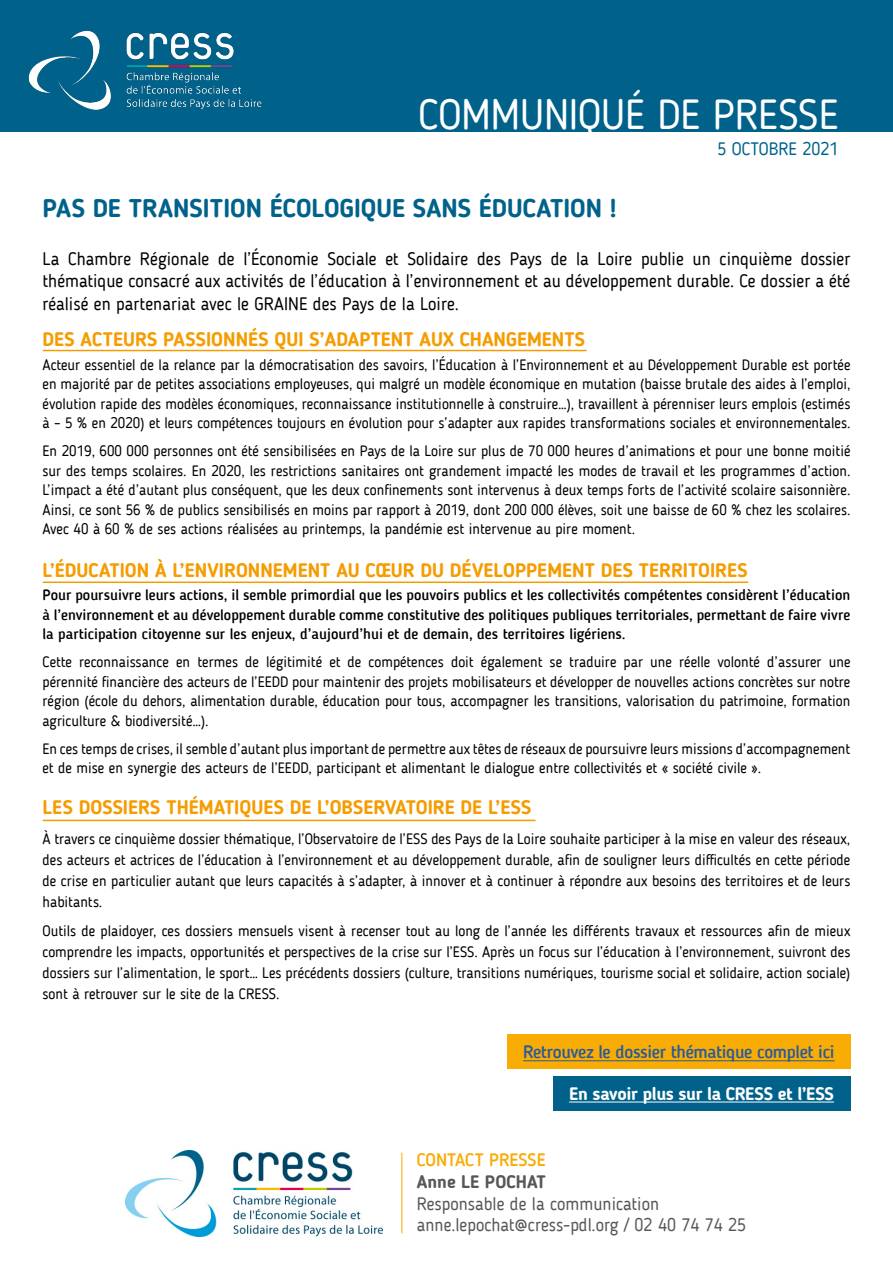
<style>
.page{position:relative;width:893px;height:1263px;background:#fff}
.page>*{position:absolute;margin:0;border:0;box-sizing:border-box;transform-origin:0 0}
.t1{font:42px "Blogger Sans";color:#fff}
.t2{font:700 25.5px "Blogger Sans";color:#00628b}
.t3{font:700 19.5px "Blogger Sans";color:#f59c00}
.t4{font:18px/22.5px "Blogger Sans";color:#000;text-align:justify}
.t5{font:18px/21.6px "Blogger Sans";color:#575756}
.t6{font:500 18px "Blogger Sans";letter-spacing:-.02em;color:#275b9b}
.t7{font:700 18px "Blogger Sans";letter-spacing:-.02em;color:#fff}
.t8{font:500 18px "Blogger Sans";color:#f8ac04}
.t9{font:700 18px "Blogger Sans";color:#575756}
.t10{font:18px "Blogger Sans";color:#00628b}
.t11{font:15px/19.5px "Blogger Sans";color:#000;text-align:justify}
.t12{font:500 15px/19.5px "Blogger Sans";color:#000;text-align:justify}
</style>
<div class="page">
<hr style="left:401px;top:1152px;width:1px;height:81px;background:#f8ac04">
<div style="left:0;top:0;width:893px;height:132px;background:#00628b"></div>
<img style="left:28px;top:30px;width:234px;height:80px">
<div style="left:553px;top:1076px;width:297px;height:34px;background:#00628b"></div>
<hr style="left:569px;top:1102px;width:265px;height:1px;background:#fff">
<hr style="left:43px;top:820px;width:492px;height:1px;background:#f59c00">
<hr style="left:43px;top:350px;width:543px;height:1px;background:#f59c00">
<hr style="left:43px;top:581px;width:705px;height:2px;background:#f59c00">
<div style="left:507px;top:1035px;width:343px;height:34px;background:#f8ac04"></div>
<hr style="left:523px;top:1060px;width:312px;height:1px;background:#275b9b">
<img style="left:125px;top:1151px;width:258px;height:85px">
<h1 class="t1" style="left:419px;top:94px;width:421px">COMMUNIQUÉ DE PRESSE</h1>
<p class="t10" style="left:717px;top:140px;width:123px">5 OCTOBRE 2021</p>
<h2 class="t2" style="left:43px;top:195px;width:576px">PAS DE TRANSITION ÉCOLOGIQUE SANS ÉDUCATION !</h2>
<p class="t4" style="left:43px;top:248px;width:809px">La Chambre Régionale de l’Économie Sociale et Solidaire des Pays de la Loire publie un cinquième dossier thématique consacré aux activités de l’éducation à l’environnement et au développement durable. Ce dossier a été réalisé en partenariat avec le GRAINE des Pays de la Loire.</p>
<h3 class="t3" style="left:43px;top:330px;width:544px">DES ACTEURS PASSIONNÉS QUI S’ADAPTENT AUX CHANGEMENTS</h3>
<p class="t11" style="left:43px;top:356px;width:809px">Acteur essentiel de la relance par la démocratisation des savoirs, l’Éducation à l’Environnement et au Développement Durable est portée en majorité par de petites associations employeuses, qui malgré un modèle économique en mutation (baisse brutale des aides à l’emploi, évolution rapide des modèles économiques, reconnaissance institutionnelle à construire…), travaillent à pérenniser leurs emplois (estimés à – 5 % en 2020) et leurs compétences toujours en évolution pour s’adapter aux rapides transformations sociales et environnementales.</p>
<p class="t11" style="left:43px;top:442px;width:809px">En 2019, 600 000 personnes ont été sensibilisées en Pays de la Loire sur plus de 70 000 heures d’animations et pour une bonne moitié sur des temps scolaires. En 2020, les restrictions sanitaires ont grandement impacté les modes de travail et les programmes d’action.<br>L’impact a été d’autant plus conséquent, que les deux confinements sont intervenus à deux temps forts de l’activité scolaire saisonnière.<br>Ainsi, ce sont 56 % de publics sensibilisés en moins par rapport à 2019, dont 200 000 élèves, soit une baisse de 60 % chez les scolaires.<br>Avec 40 à 60 % de ses actions réalisées au printemps, la pandémie est intervenue au pire moment.</p>
<h3 class="t3" style="left:43px;top:560px;width:707px">L’ÉDUCATION À L’ENVIRONNEMENT AU CŒUR DU DÉVELOPPEMENT DES TERRITOIRES</h3>
<p class="t12" style="left:43px;top:586px;width:809px">Pour poursuivre leurs actions, il semble primordial que les pouvoirs publics et les collectivités compétentes considèrent l’éducation à l’environnement et au développement durable comme constitutive des politiques publiques territoriales, permettant de faire vivre la participation citoyenne sur les enjeux, d’aujourd’hui et de demain, des territoires ligériens.</p>
<p class="t11" style="left:43px;top:653px;width:809px">Cette reconnaissance en termes de légitimité et de compétences doit également se traduire par une réelle volonté d’assurer une pérennité financière des acteurs de l’EEDD pour maintenir des projets mobilisateurs et développer de nouvelles actions concrètes sur notre région (école du dehors, alimentation durable, éducation pour tous, accompagner les transitions, valorisation du patrimoine, formation agriculture &amp; biodiversité…).</p>
<p class="t11" style="left:43px;top:740px;width:809px">En ces temps de crises, il semble d’autant plus important de permettre aux têtes de réseaux de poursuivre leurs missions d’accompagnement et de mise en synergie des acteurs de l’EEDD, participant et alimentant le dialogue entre collectivités et « société civile ».</p>
<h3 class="t3" style="left:43px;top:798px;width:490px">LES DOSSIERS THÉMATIQUES DE L’OBSERVATOIRE DE L’ESS</h3>
<p class="t11" style="left:43px;top:829px;width:809px;line-height:21px">À travers ce cinquième dossier thématique, l’Observatoire de l’ESS des Pays de la Loire souhaite participer à la mise en valeur des réseaux, des acteurs et actrices de l’éducation à l’environnement et au développement durable, afin de souligner leurs difficultés en cette période de crise en particulier autant que leurs capacités à s’adapter, à innover et à continuer à répondre aux besoins des territoires et de leurs habitants.</p>
<p class="t11" style="left:43px;top:921px;width:809px;line-height:21px">Outils de plaidoyer, ces dossiers mensuels visent à recenser tout au long de l’année les différents travaux et ressources afin de mieux comprendre les impacts, opportunités et perspectives de la crise sur l’ESS. Après un focus sur l’éducation à l’environnement, suivront des dossiers sur l’alimentation, le sport… Les précédents dossiers (culture, transitions numériques, tourisme social et solidaire, action sociale) sont à retrouver sur le site de la CRESS.</p>
<p class="t6" style="left:523px;top:1043px;width:313px">Retrouvez le dossier thématique complet ici</p>
<p class="t7" style="left:569px;top:1084px;width:266px">En savoir plus sur la CRESS et l’ESS</p>
<p class="t8" style="left:417px;top:1151px;width:130px">CONTACT PRESSE</p>
<p class="t9" style="left:417px;top:1173px;width:131px">Anne LE POCHAT</p>
<p class="t5" style="left:417px;top:1193px;width:331px">Responsable de la communication anne.lepochat@cress-pdl.org / 02 40 74 74 25</p>
</div>
